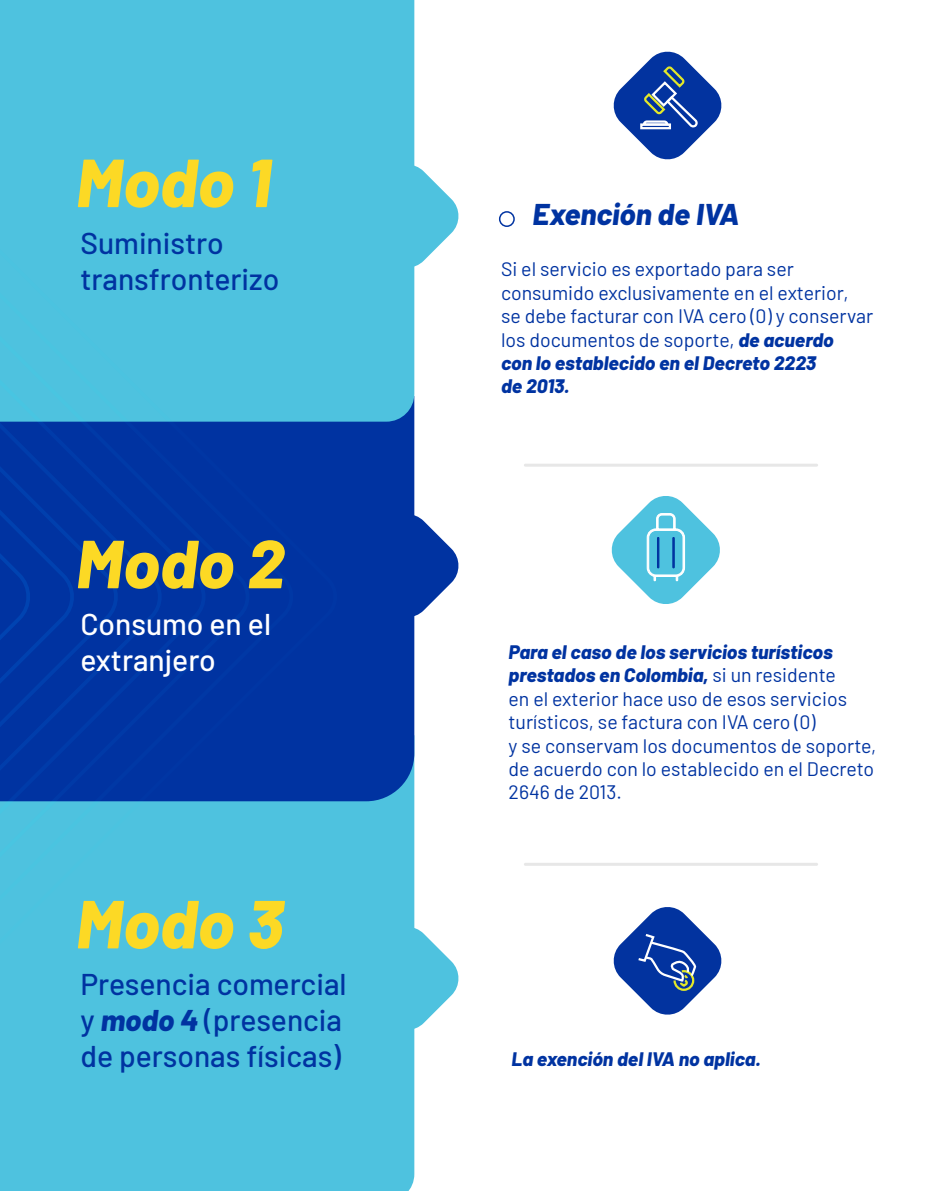
<style>
.page{position:relative;width:936px;height:1191px;background:#fff}
.page>*{position:absolute;margin:0;border:0;box-sizing:border-box;transform-origin:0 0}
.t1{font:italic 800 67.8px "Barlow";color:#fcd925}
.t2{font:500 30px/36px "Barlow";color:#0033a1}
.t3{font:500 30px/36px "Barlow";color:#fff}
.t4{font:italic 800 30px "Barlow";color:#0033a1}
.t5{font:19.5px/23.4px "Barlow";color:#0033a1}
.t6{font:italic 800 19.5px "Barlow";color:#0033a1}
.s1{font-weight:800;font-style:italic}
</style>
<div class="page">
<div style="left:0;top:801px;width:414px;height:390px;background:#4ec2df"></div>
<div style="left:499px;top:211px;width:15px;height:16px;border:2px solid #0033a1;border-radius:50%"></div>
<div style="left:337px;top:422px;width:77px;height:379px;background:#0033a1"></div>
<div style="left:0;top:0;width:414px;height:422px;background:#4ec2df"></div>
<svg style="left:353px;top:162px;width:106px;height:108px"></svg>
<svg style="left:353px;top:924px;width:106px;height:108px"></svg>
<svg style="left:353px;top:512px;width:106px;height:107px"></svg>
<svg style="left:0;top:75px;width:337px;height:894px;background:#2c85c5"></svg>
<hr style="left:524px;top:464px;width:294px;height:2px;background:#e7e7e7;border-radius:2px">
<hr style="left:524px;top:862px;width:294px;height:3px;background:#e7e7e7;border-radius:2px">
<svg style="left:611px;top:496px;width:109px;height:108px"></svg>
<div style="left:657px;top:537px;width:2px;height:31px;border:1px solid #0033a0"></div>
<div style="left:672px;top:537px;width:2px;height:31px;border:1px solid #0033a0"></div>
<svg style="left:613px;top:51px;width:109px;height:109px"></svg>
<svg style="left:613px;top:907px;width:109px;height:108px"></svg>
<h1 class="t1" style="left:76px;top:132px;width:196px">Modo 1</h1>
<h2 class="t2" style="left:80px;top:222px;width:200px">Suministro transfronterizo</h2>
<h1 class="t1" style="left:76px;top:513px;width:210px">Modo 2</h1>
<h2 class="t3" style="left:80px;top:603px;width:192px">Consumo en el extranjero</h2>
<h1 class="t1" style="left:76px;top:873px;width:209px">Modo 3</h1>
<h2 class="t2" style="left:80px;top:963px;width:268px">Presencia comercial y <span class="s1">modo 4</span> (presencia de personas físicas)</h2>
<h2 class="t4" style="left:532px;top:192px;width:208px">Exención de IVA</h2>
<p class="t5" style="left:501px;top:256px;width:374px">Si el servicio es exportado para ser consumido exclusivamente en el exterior,<br>se debe facturar con IVA cero (0) y conservar los documentos de soporte, <span class="s1">de acuerdo<br>con lo establecido en el Decreto 2223<br>de 2013.</span></p>
<p class="t5" style="left:508px;top:638px;width:369px"><span class="s1">Para el caso de los servicios turísticos prestados en Colombia,</span> si un residente<br>en el exterior hace uso de esos servicios turísticos, se factura con IVA cero (0)<br>y se conservam los documentos de soporte, de acuerdo con lo establecido en el Decreto 2646 de 2013.</p>
<p class="t6" style="left:511px;top:1044px;width:251px">La exención del IVA no aplica.</p>
</div>
